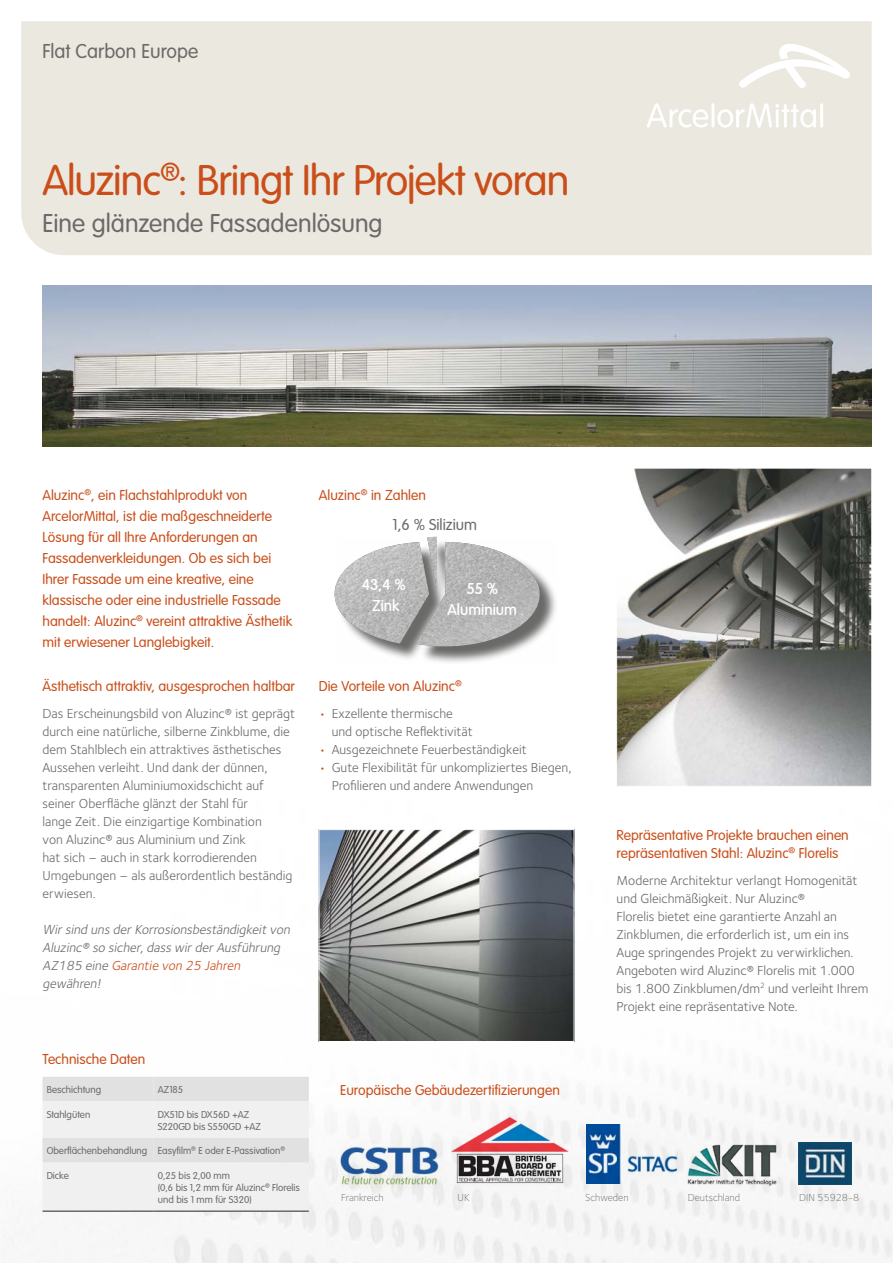
<style>
.page{position:relative;width:893px;height:1263px;background:#fff}
.page>*{position:absolute;margin:0;border:0;box-sizing:border-box;transform-origin:0 0}
.t1{font:300 45px "VAG2";letter-spacing:-.025em;color:#ca4e19}
.t2{font:300 27px "VAG2";color:#6a6a69}
.t3{font:300 21px "VAG2";color:#6a6a69}
.t4{font:500 16.5px/21px "VAG2";color:#fff;text-align:center}
.t5{font:300 16.5px "VAG2";color:#6a6a69}
.t6{font:300 15px/21px "VAG2";color:#ca4e19}
.t7{font:13.5px/18px "Foundry Sterling Book CE";color:#6a6a69}
.t8{font:italic 13.5px/18px "Foundry Sterling Book CE";color:#6a6a69}
.t9{font:300 10.5px/12px "VAG2";color:#6a6a69}
.t10{font:10.5px "Foundry Sterling Light CE";color:#6a6a69}
.s1{color:#ca4e19}
</style>
<div class="page">
<div style="left:21px;top:21px;width:851px;height:234px;background:#ebe8df"></div>
<img style="left:3px;top:829px;width:890px;height:434px">
<img style="left:43px;top:286px;width:829px;height:160px">
<img style="left:618px;top:470px;width:252px;height:315px">
<div style="left:616px;top:468px;width:256px;height:319px;border:1px solid #fff"></div>
<img style="left:321px;top:831px;width:251px;height:209px">
<div style="left:319px;top:829px;width:255px;height:213px;border:1px solid #fff"></div>
<svg style="left:371px;top:574px;width:185px;height:88px"></svg>
<img style="left:334px;top:537px;width:206px;height:109px">
<img style="left:680px;top:1134px;width:100px;height:54px">
<img style="left:340px;top:1142px;width:106px;height:48px">
<img style="left:452px;top:1115px;width:117px;height:71px">
<img style="left:798px;top:1142px;width:54px;height:42px">
<img style="left:586px;top:1125px;width:91px;height:58px">
<svg style="left:43px;top:1077px;width:266px;height:133px"></svg>
<hr style="left:43px;top:1210px;width:111px;height:2px;background:#6a6a69">
<hr style="left:154px;top:1210px;width:155px;height:2px;background:#6a6a69">
<svg style="left:739px;top:44px;width:111px;height:44px"></svg>
<hr style="left:711px;top:103px;width:3px;height:25px;background:#fff;border-radius:2px">
<svg style="left:647px;top:103px;width:61px;height:25px"></svg>
<hr style="left:820px;top:103px;width:3px;height:25px;background:#fff;border-radius:2px">
<svg style="left:717px;top:103px;width:99px;height:25px"></svg>
<h3 class="t3" style="left:43px;top:39px;width:157px">Flat Carbon Europe</h3>
<h1 class="t1" style="left:43px;top:156px;width:528px">Aluzinc®: Bringt Ihr Projekt voran</h1>
<h2 class="t2" style="left:43px;top:208px;width:342px">Eine glänzende Fassadenlösung</h2>
<p class="t6" style="left:43px;top:485px;width:251px">Aluzinc®, ein Flachstahlprodukt von ArcelorMittal, ist die maßgeschneiderte Lösung für all Ihre Anforderungen an Fassadenverkleidungen. Ob es sich bei Ihrer Fassade um eine kreative, eine klassische oder eine industrielle Fassade handelt: Aluzinc® vereint attraktive Ästhetik mit erwiesener Langlebigkeit.</p>
<p class="t6" style="left:43px;top:676px;width:254px">Ästhetisch attraktiv, ausgesprochen haltbar</p>
<p class="t7" style="left:43px;top:704px;width:254px">Das Erscheinungsbild von Aluzinc® ist geprägt durch eine natürliche, silberne Zinkblume, die dem Stahlblech ein attraktives ästhetisches Aussehen verleiht. Und dank der dünnen, transparenten Aluminiumoxidschicht auf seiner Oberfläche glänzt der Stahl für<br>lange Zeit. Die einzigartige Kombination<br>von Aluzinc® aus Aluminium und Zink<br>hat sich – auch in stark korrodierenden Umgebungen – als außerordentlich beständig erwiesen.</p>
<p class="t8" style="left:43px;top:920px;width:252px">Wir sind uns der Korrosionsbeständigkeit von Aluzinc® so sicher, dass wir der Ausführung AZ185 eine <span class="s1">Garantie von 25 Jahren </span>gewähren!</p>
<p class="t6" style="left:43px;top:1049px;width:104px">Technische Daten</p>
<p class="t9" style="left:47px;top:1083px;width:56px">Beschichtung</p>
<p class="t9" style="left:158px;top:1083px;width:27px">AZ185</p>
<p class="t9" style="left:47px;top:1108px;width:45px">Stahlgüten</p>
<p class="t9" style="left:158px;top:1108px;width:105px">DX51D bis DX56D +AZ<br>S220GD bis S550GD +AZ</p>
<p class="t9" style="left:47px;top:1145px;width:240px">Oberflächenbehandlung Easyfilm® E oder E-Passivation®</p>
<p class="t9" style="left:47px;top:1169px;width:24px">Dicke</p>
<p class="t9" style="left:158px;top:1169px;width:144px">0,25 bis 2,00 mm<br>(0,6 bis 1,2 mm für Aluzinc® Florelis und bis 1 mm für S320)</p>
<p class="t6" style="left:319px;top:485px;width:109px">Aluzinc® in Zahlen</p>
<p class="t5" style="left:393px;top:515px;width:86px">1,6 % Silizium</p>
<p class="t4" style="left:362px;top:574px;width:45px">43,4 %<br>Zink</p>
<p class="t4" style="left:447px;top:578px;width:71px">55 %<br>Aluminium</p>
<p class="t6" style="left:319px;top:676px;width:144px">Die Vorteile von Aluzinc®</p>
<p class="t7" style="left:332px;top:704px;width:142px;text-indent:-13px"><span class="s1">•</span> Exzellente thermische und optische Reflektivität</p>
<p class="t7" style="left:319px;top:740px;width:209px"><span class="s1">•</span> Ausgezeichnete Feuerbeständigkeit</p>
<p class="t7" style="left:332px;top:758px;width:241px;text-indent:-13px"><span class="s1">•</span> Gute Flexibilität für unkompliziertes Biegen,<br>Profilieren und andere Anwendungen</p>
<p class="t6" style="left:340px;top:1080px;width:221px">Europäische Gebäudezertifizierungen</p>
<p class="t6" style="left:617px;top:826px;width:234px;line-height:18px">Repräsentative Projekte brauchen einen repräsentativen Stahl: Aluzinc® Florelis</p>
<p class="t7" style="left:617px;top:871px;width:253px">Moderne Architektur verlangt Homogenität und Gleichmäßigkeit. Nur Aluzinc®<br>Florelis bietet eine garantierte Anzahl an Zinkblumen, die erforderlich ist, um ein ins Auge springendes Projekt zu verwirklichen.<br>Angeboten wird Aluzinc® Florelis mit 1.000 bis 1.800 Zinkblumen/dm<sup>2</sup> und verleiht Ihrem Projekt eine repräsentative Note.</p>
<p class="t10" style="left:341px;top:1191px;width:44px">Frankreich</p>
<p class="t10" style="left:458px;top:1191px;width:13px">UK</p>
<p class="t10" style="left:585px;top:1191px;width:45px">Schweden</p>
<p class="t10" style="left:688px;top:1191px;width:54px">Deutschland</p>
<p class="t10" style="left:799px;top:1191px;width:61px">DIN 55928-8</p>
</div>
